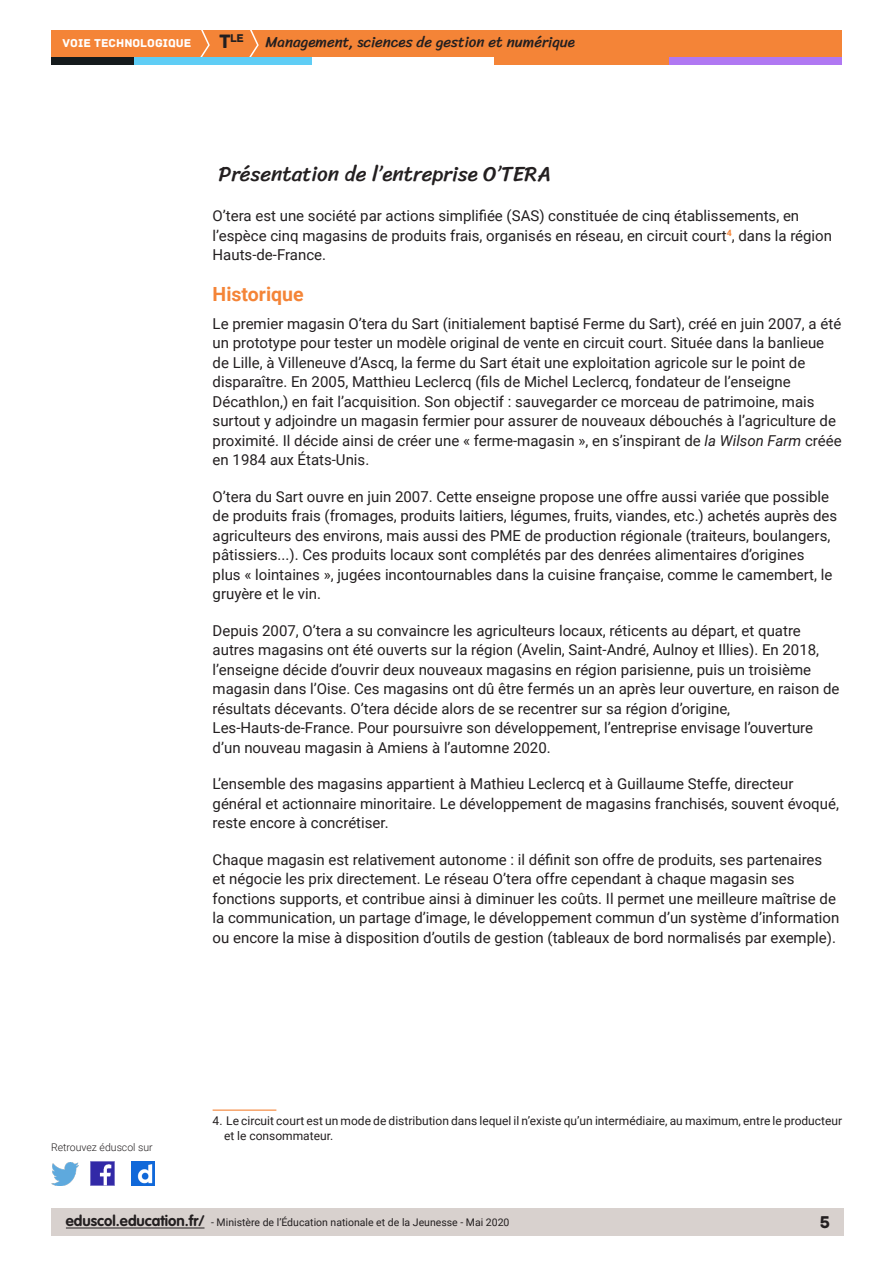
<style>
.page{position:relative;width:893px;height:1263px;background:#fff}
.page>*{position:absolute;margin:0;border:0;box-sizing:border-box;transform-origin:0 0}
._02_titre_1{font:21px "Sriracha";color:#231f20}
._03_titre_2{font:700 19.5px "Roboto";color:#f48437}
.t1{font:18px "Archive";color:#231f20}
.Texte_courant{font:15px/19.5px "Roboto";color:#231f20}
.t2{font:15px "Sriracha";color:#231f20}
._11_note_bas_de_page{font:12px/15px "Roboto";color:#231f20}
.t3{font:12px "Archive";color:#fff}
.t4{font:11.85px "Archive";color:#231f20}
.t5{font:10.5px "Roboto";color:#231f20}
.t6{font:300 10.5px "Roboto";color:#231f20}
.s1{font-size:20.4px}
.s2{font-style:italic}
.s3{font-family:"VAG Rounded Std";font-weight:700;font-size:15px}
</style>
<div class="page">
<div style="left:51px;top:1209px;width:792px;height:27px;background:#d8d1ce"></div>
<hr style="left:66px;top:1227px;width:139px;height:1px;background:#231f20">
<div style="left:51px;top:30px;width:791px;height:27px;background:#f48437"></div>
<svg style="left:200px;top:30px;width:10px;height:27px"></svg>
<svg style="left:249px;top:30px;width:10px;height:27px"></svg>
<div style="left:133px;top:57px;width:179px;height:8px;background:#5fcdf5"></div>
<div style="left:51px;top:57px;width:82px;height:8px;background:#141a1c"></div>
<div style="left:667px;top:57px;width:175px;height:8px;background:#b078f2"></div>
<div style="left:494px;top:57px;width:175px;height:8px;background:#f48437"></div>
<img style="left:91px;top:1162px;width:23px;height:23px">
<img style="left:51px;top:1163px;width:28px;height:22px">
<img style="left:132px;top:1162px;width:22px;height:23px">
<hr style="left:213px;top:1109px;width:63px;height:2px;background:#f48437">
<p class="t4" style="left:219px;top:31px;width:26px"><span class="s1">T</span>le</p>
<p class="t3" style="left:63px;top:36px;width:130px">VOIE TECHNOLOGIQUE</p>
<p class="t2" style="left:265px;top:33px;width:311px">Management, sciences de gestion et numérique</p>
<p class="_02_titre_1" style="left:219px;top:161px;width:334px">Présentation de l’entreprise O’TERA</p>
<p class="Texte_courant" style="left:213px;top:206px;width:621px">O’tera est une société par actions simplifiée (SAS) constituée de cinq établissements, en l’espèce cinq magasins de produits frais, organisés en réseau, en circuit court<sup>4</sup>, dans la région<br>Hauts-de-France.</p>
<p class="_03_titre_2" style="left:213px;top:280px;width:93px">Historique</p>
<p class="Texte_courant" style="left:213px;top:313px;width:631px">Le premier magasin O’tera du Sart (initialement baptisé Ferme du Sart), créé en juin 2007, a été un prototype pour tester un modèle original de vente en circuit court. Située dans la banlieue de Lille, à Villeneuve d’Ascq, la ferme du Sart était une exploitation agricole sur le point de disparaître. En 2005, Matthieu Leclercq (fils de Michel Leclercq, fondateur de l’enseigne Décathlon,) en fait l’acquisition. Son objectif : sauvegarder ce morceau de patrimoine, mais surtout y adjoindre un magasin fermier pour assurer de nouveaux débouchés à l’agriculture de proximité. Il décide ainsi de créer une « ferme-magasin », en s’inspirant de <span class="s2">la Wilson Farm</span> créée en 1984 aux États-Unis.</p>
<p class="Texte_courant" style="left:213px;top:486px;width:626px">O’tera du Sart ouvre en juin 2007. Cette enseigne propose une offre aussi variée que possible de produits frais (fromages, produits laitiers, légumes, fruits, viandes, etc.) achetés auprès des agriculteurs des environs, mais aussi des PME de production régionale (traiteurs, boulangers, pâtissiers...). Ces produits locaux sont complétés par des denrées alimentaires d’origines<br>plus « lointaines », jugées incontournables dans la cuisine française, comme le camembert, le gruyère et le vin.</p>
<p class="Texte_courant" style="left:213px;top:620px;width:628px">Depuis 2007, O’tera a su convaincre les agriculteurs locaux, réticents au départ, et quatre autres magasins ont été ouverts sur la région (Avelin, Saint-André, Aulnoy et Illies). En 2018, l’enseigne décide d’ouvrir deux nouveaux magasins en région parisienne, puis un troisième magasin dans l’Oise. Ces magasins ont dû être fermés un an après leur ouverture, en raison de résultats décevants. O’tera décide alors de se recentrer sur sa région d’origine, Les-Hauts-de-France. Pour poursuivre son développement, l’entreprise envisage l’ouverture d’un nouveau magasin à Amiens à l’automne 2020.</p>
<p class="Texte_courant" style="left:213px;top:774px;width:628px">L’ensemble des magasins appartient à Mathieu Leclercq et à Guillaume Steffe, directeur général et actionnaire minoritaire. Le développement de magasins franchisés, souvent évoqué, reste encore à concrétiser.</p>
<p class="Texte_courant" style="left:213px;top:849px;width:628px">Chaque magasin est relativement autonome : il définit son offre de produits, ses partenaires<br>et négocie les prix directement. Le réseau O’tera offre cependant à chaque magasin ses fonctions supports, et contribue ainsi à diminuer les coûts. Il permet une meilleure maîtrise de la communication, un partage d’image, le développement commun d’un système d’information ou encore la mise à disposition d’outils de gestion (tableaux de bord normalisés par exemple).</p>
<p class="t6" style="left:51px;top:1140px;width:103px">Retrouvez éduscol sur</p>
<p class="_11_note_bas_de_page" style="left:224px;top:1113px;width:620px;text-indent:-11px">4. Le circuit court est un mode de distribution dans lequel il n’existe qu’un intermédiaire, au maximum, entre le producteur et le consommateur.</p>
<p class="t5" style="left:66px;top:1215px;width:445px"><span class="s3">eduscol.education.fr/</span> - Ministère de l’Éducation nationale et de la Jeunesse - Mai 2020</p>
<p class="t1" style="left:820px;top:1211px;width:12px">5</p>
</div>
